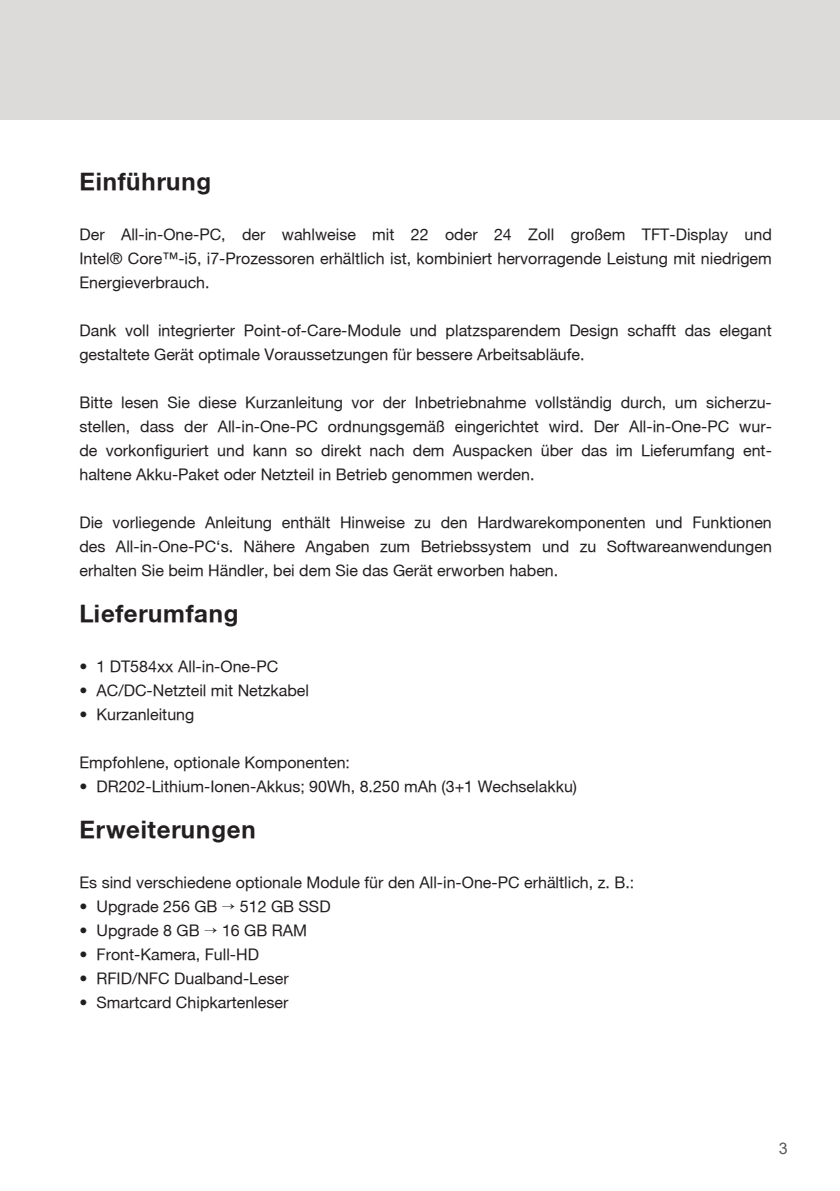
<style>
.page{position:relative;width:840px;height:1191px;background:#fff}
.page>*{position:absolute;margin:0;border:0;box-sizing:border-box;transform-origin:0 0}
.t1{font:700 24px "Helvetica 75";letter-spacing:.035em;color:#231f20}
.t2{font:16px/24px "Helvetica 55 Roman";color:#231f20;text-align:justify}
.t3{font:16px "Arial";color:#57585a}
</style>
<div class="page">
<div style="left:0;top:0;width:839px;height:119px;background:#dddbd9"></div>
<h1 class="t1" style="left:79px;top:168px;width:133px">Einführung</h1>
<p class="t2" style="left:79px;top:226px;width:693px">Der All-in-One-PC, der wahlweise mit 22 oder 24 Zoll großem TFT-Display und Intel® Core™-i5, i7-Prozessoren erhältlich ist, kombiniert hervorragende Leistung mit niedrigem Energieverbrauch.</p>
<p class="t2" style="left:79px;top:322px;width:693px">Dank voll integrierter Point-of-Care-Module und platzsparendem Design schafft das elegant gestaltete Gerät optimale Voraussetzungen für bessere Arbeitsabläufe.</p>
<p class="t2" style="left:79px;top:394px;width:693px">Bitte lesen Sie diese Kurzanleitung vor der Inbetriebnahme vollständig durch, um sicherzu&shy;stellen, dass der All-in-One-PC ordnungsgemäß eingerichtet wird. Der All-in-One-PC wur&shy;de vorkonfiguriert und kann so direkt nach dem Auspacken über das im Lieferumfang ent&shy;haltene Akku-Paket oder Netzteil in Betrieb genommen werden.</p>
<p class="t2" style="left:79px;top:514px;width:693px">Die vorliegende Anleitung enthält Hinweise zu den Hardwarekomponenten und Funktionen des All-in-One-PC‘s. Nähere Angaben zum Betriebssystem und zu Softwareanwendungen erhalten Sie beim Händler, bei dem Sie das Gerät erworben haben.</p>
<h1 class="t1" style="left:79px;top:600px;width:161px">Lieferumfang</h1>
<p class="t2" style="left:79px;top:658px;width:200px">• 1 DT584xx All-in-One-PC</p>
<p class="t2" style="left:79px;top:682px;width:231px">• AC/DC-Netzteil mit Netzkabel</p>
<p class="t2" style="left:79px;top:706px;width:116px">• Kurzanleitung</p>
<p class="t2" style="left:79px;top:754px;width:272px">Empfohlene, optionale Komponenten:</p>
<p class="t2" style="left:79px;top:778px;width:499px">• DR202-Lithium-Ionen-Akkus; 90Wh, 8.250 mAh (3+1 Wechselakku)</p>
<h1 class="t1" style="left:79px;top:816px;width:178px">Erweiterungen</h1>
<p class="t2" style="left:79px;top:874px;width:556px">Es sind verschiedene optionale Module für den All-in-One-PC erhältlich, z. B.:</p>
<p class="t2" style="left:79px;top:898px;width:139px">• Upgrade 256 GB</p>
<p class="t2" style="left:240px;top:898px;width:92px">512 GB SSD</p>
<p class="t2" style="left:79px;top:922px;width:122px">• Upgrade 8 GB</p>
<p class="t2" style="left:222px;top:922px;width:87px">16 GB RAM</p>
<p class="t2" style="left:79px;top:946px;width:181px">• Front-Kamera, Full-HD</p>
<p class="t2" style="left:79px;top:970px;width:211px">• RFID/NFC Dualband-Leser</p>
<p class="t2" style="left:79px;top:994px;width:210px">• Smartcard Chipkartenleser</p>
<p class="t3" style="left:778px;top:1137px;width:10px">3</p>
</div>
